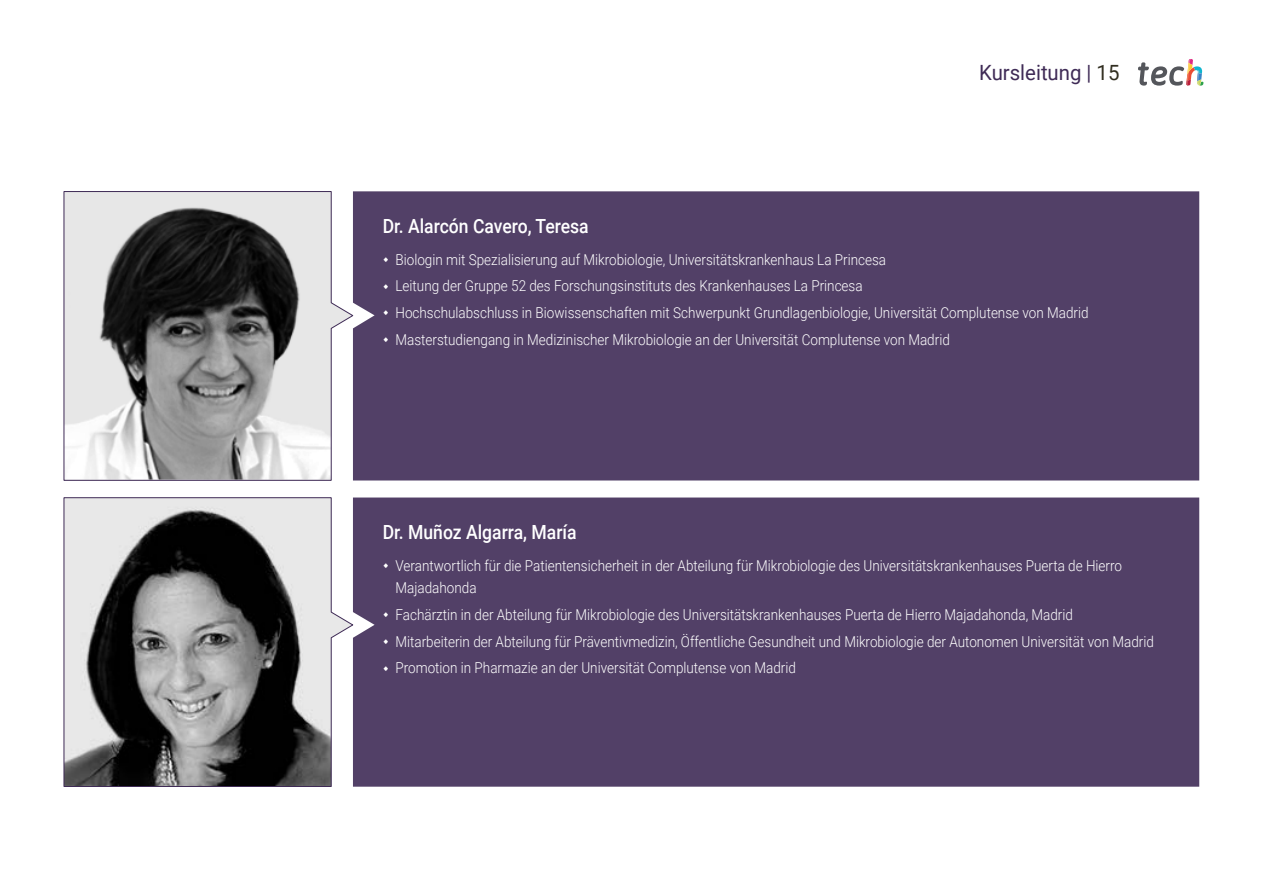
<style>
.page{position:relative;width:1263px;height:893px;background:#fff}
.page>*{position:absolute;margin:0;border:0;box-sizing:border-box;transform-origin:0 0}
.t1{font:21px "Roboto";color:#3f2b56}
.t2{font:500 19.5px "Roboto";color:#fff;scale:.9 1}
.t3{font:300 15px/26.7px "Roboto";color:#fff;scale:.9 1}
.s1{color:#312e20}
</style>
<div class="page">
<div style="left:353px;top:497px;width:846px;height:290px;background:#524067"></div>
<div style="left:353px;top:191px;width:846px;height:289px;background:#524067"></div>
<svg style="left:64px;top:191px;width:289px;height:290px;background:#a0a0a1"></svg>
<svg style="left:64px;top:497px;width:289px;height:290px;background:#848485"></svg>
<svg style="left:1138px;top:59px;width:65px;height:27px"></svg>
<svg style="left:384px;top:257px;width:4px;height:5px"></svg>
<svg style="left:384px;top:284px;width:4px;height:5px"></svg>
<svg style="left:384px;top:310px;width:4px;height:5px"></svg>
<svg style="left:384px;top:337px;width:4px;height:5px"></svg>
<svg style="left:384px;top:563px;width:4px;height:5px"></svg>
<svg style="left:384px;top:612px;width:4px;height:5px"></svg>
<svg style="left:384px;top:639px;width:4px;height:5px"></svg>
<svg style="left:384px;top:666px;width:4px;height:5px"></svg>
<h1 class="t1" style="left:979px;top:57px;width:142px">Kursleitung | <span class="s1">15</span></h1>
<h2 class="t2" style="left:383px;top:212px;width:230px">Dr. Alarcón Cavero, Teresa</h2>
<p class="t3" style="left:395px;top:245px;width:772px">Biologin mit Spezialisierung auf Mikrobiologie, Universitätskrankenhaus La Princesa<br>Leitung der Gruppe 52 des Forschungsinstituts des Krankenhauses La Princesa<br>Hochschulabschluss in Biowissenschaften mit Schwerpunkt Grundlagenbiologie, Universität Complutense von Madrid Masterstudiengang in Medizinischer Mikrobiologie an der Universität Complutense von Madrid</p>
<h2 class="t2" style="left:383px;top:518px;width:217px">Dr. Muñoz Algarra, María</h2>
<p class="t3" style="left:395px;top:553px;width:809px;line-height:22.5px">Verantwortlich für die Patientensicherheit in der Abteilung für Mikrobiologie des Universitätskrankenhauses Puerta de Hierro<br>Majadahonda</p>
<p class="t3" style="left:395px;top:601px;width:844px">Fachärztin in der Abteilung für Mikrobiologie des Universitätskrankenhauses Puerta de Hierro Majadahonda, Madrid<br>Mitarbeiterin der Abteilung für Präventivmedizin, Öffentliche Gesundheit und Mikrobiologie der Autonomen Universität von Madrid<br>Promotion in Pharmazie an der Universität Complutense von Madrid</p>
</div>
